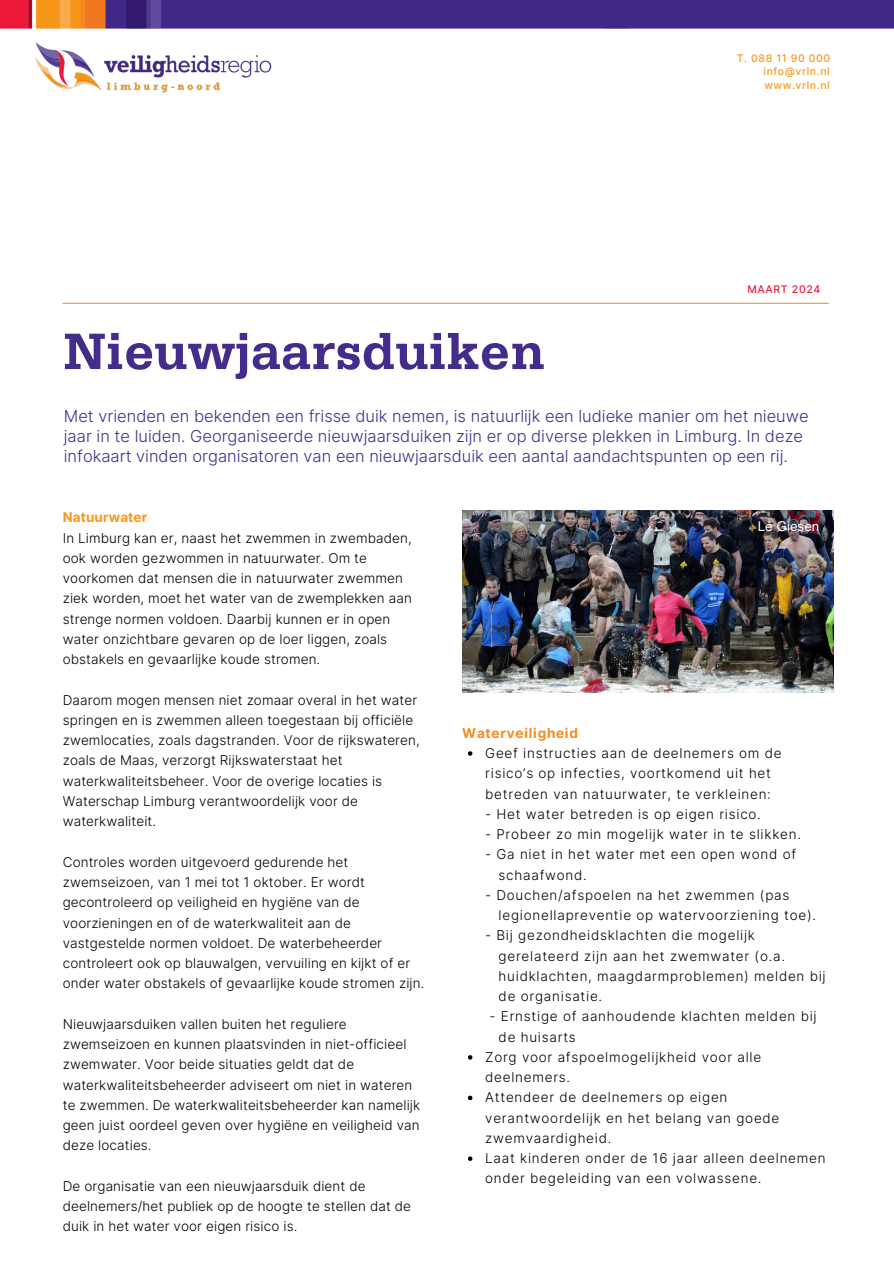
<style>
.page{position:relative;width:894px;height:1264px;background:#fff}
.page>*{position:absolute;margin:0;border:0;box-sizing:border-box;transform-origin:0 0}
.t1{font:700 54px "Serifa Std";color:#432c8b}
.t2{font:300 16.5px/20.2px "Inter";color:#432c8b}
.t3{font:300 13.5px/20.2px "Inter";letter-spacing:.01em;color:#000}
.t4{font:300 13.5px/20.2px "Inter";letter-spacing:.055em;color:#000}
.t5{font:700 13.5px "Inter";letter-spacing:.055em;color:#f78b1e}
.t6{font:13.5px "Arial MT Pro";color:#fff}
.t7{font:500 10.5px/13.5px "Inter";letter-spacing:.055em;color:#f9991c;text-align:justify}
.t8{font:500 10.5px "Inter";letter-spacing:.065em;color:#ed1a3a}
.s1{font-weight:700;color:#f9991c}
</style>
<div class="page">
<img style="left:0;top:0;width:893px;height:93px">
<hr style="left:63px;top:303px;width:765px;height:1px;background:#f9991c">
<img style="left:462px;top:510px;width:371px;height:183px">
<svg style="left:468px;top:751px;width:4px;height:4px"></svg>
<svg style="left:468px;top:1055px;width:4px;height:4px"></svg>
<svg style="left:468px;top:1095px;width:4px;height:5px"></svg>
<svg style="left:468px;top:1156px;width:4px;height:4px"></svg>
<p class="t7" style="left:763px;top:51px;width:68px;text-indent:-27px">T. 088 11 90 000 info@vrln.nl www.vrln.nl</p>
<p class="t1" style="left:64px;top:334px;width:483px">Nieuwjaarsduiken</p>
<h5 class="t8" style="left:747px;top:283px;width:75px">MAART 2024</h5>
<h4 class="t2" style="left:64px;top:405px;width:746px">Met vrienden en bekenden een frisse duik nemen, is natuurlijk een ludieke manier om het nieuwe jaar in te luiden. Georganiseerde nieuwjaarsduiken zijn er op diverse plekken in Limburg. In deze infokaart vinden organisatoren van een nieuwjaarsduik een aantal aandachtspunten op een rij.</h4>
<h1 class="t3" style="left:63px;top:507px;width:350px"><span class="s1">Natuurwater<br></span>In Limburg kan er, naast het zwemmen in zwembaden, ook worden gezwommen in natuurwater. Om te voorkomen dat mensen die in natuurwater zwemmen ziek worden, moet het water van de zwemplekken aan strenge normen voldoen. Daarbij kunnen er in open water onzichtbare gevaren op de loer liggen, zoals obstakels en gevaarlijke koude stromen.</h1>
<h2 class="t3" style="left:63px;top:689px;width:358px">Daarom mogen mensen niet zomaar overal in het water springen en is zwemmen alleen toegestaan bij officiële zwemlocaties, zoals dagstranden. Voor de rijkswateren, zoals de Maas, verzorgt Rijkswaterstaat het waterkwaliteitsbeheer. Voor de overige locaties is Waterschap Limburg verantwoordelijk voor de waterkwaliteit.</h2>
<h4 class="t3" style="left:63px;top:851px;width:363px">Controles worden uitgevoerd gedurende het zwemseizoen, van 1 mei tot 1 oktober. Er wordt gecontroleerd op veiligheid en hygiëne van de voorzieningen en of de waterkwaliteit aan de vastgestelde normen voldoet. De waterbeheerder controleert ook op blauwalgen, vervuiling en kijkt of er onder water obstakels of gevaarlijke koude stromen zijn.</h4>
<h4 class="t3" style="left:63px;top:1013px;width:359px">Nieuwjaarsduiken vallen buiten het reguliere zwemseizoen en kunnen plaatsvinden in niet-officieel zwemwater. Voor beide situaties geldt dat de waterkwaliteitsbeheerder adviseert om niet in wateren te zwemmen. De waterkwaliteitsbeheerder kan namelijk geen juist oordeel geven over hygiëne en veiligheid van deze locaties.</h4>
<h4 class="t3" style="left:63px;top:1175px;width:350px">De organisatie van een nieuwjaarsduik dient de deelnemers/het publiek op de hoogte te stellen dat de duik in het water voor eigen risico is.</h4>
<h4 class="t6" style="left:757px;top:520px;width:63px">Lé Giesen</h4>
<p class="t5" style="left:462px;top:724px;width:117px">Waterveiligheid</p>
<h4 class="t4" style="left:485px;top:743px;width:298px">Geef instructies aan de deelnemers om de risico’s op infecties, voortkomend uit het betreden van natuurwater, te verkleinen:</h4>
<h3 class="t4" style="left:485px;top:803px;width:277px">- Het water betreden is op eigen risico.</h3>
<h3 class="t4" style="left:485px;top:824px;width:317px">- Probeer zo min mogelijk water in te slikken.</h3>
<h3 class="t4" style="left:498px;top:844px;width:299px;text-indent:-14px">- Ga niet in het water met een open wond of schaafwond.</h3>
<h3 class="t4" style="left:498px;top:884px;width:319px;text-indent:-14px">- Douchen/afspoelen na het zwemmen (pas legionellapreventie op watervoorziening toe).</h3>
<h3 class="t4" style="left:498px;top:925px;width:328px;text-indent:-14px">- Bij gezondheidsklachten die mogelijk gerelateerd zijn aan het zwemwater (o.a. huidklachten, maagdarmproblemen) melden bij de organisatie.</h3>
<p class="t4" style="left:489px;top:1006px;width:328px">- Ernstige of aanhoudende klachten melden bij</p>
<p class="t4" style="left:498px;top:1026px;width:79px">de huisarts</p>
<p class="t4" style="left:485px;top:1046px;width:277px">Zorg voor afspoelmogelijkheid voor alle</p>
<p class="t4" style="left:485px;top:1067px;width:86px">deelnemers.</p>
<p class="t4" style="left:485px;top:1087px;width:243px">Attendeer de deelnemers op eigen</p>
<p class="t4" style="left:485px;top:1107px;width:295px">verantwoordelijk en het belang van goede</p>
<p class="t4" style="left:485px;top:1127px;width:128px">zwemvaardigheid.</p>
<p class="t4" style="left:485px;top:1148px;width:342px">Laat kinderen onder de 16 jaar alleen deelnemen</p>
<p class="t4" style="left:485px;top:1168px;width:278px">onder begeleiding van een volwassene.</p>
</div>
